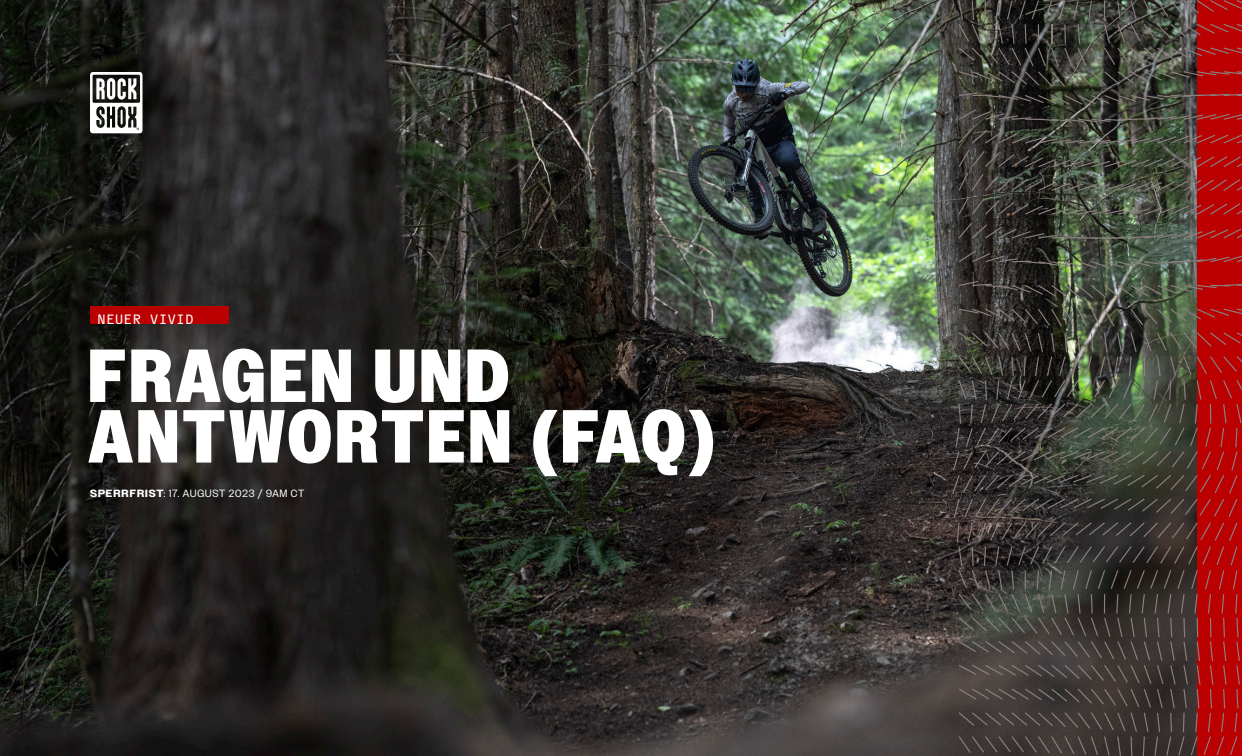
<style>
.page{position:relative;width:1242px;height:756px;background:#fff}
.page>*{position:absolute;margin:0;border:0;box-sizing:border-box;transform-origin:0 0}
.Product_Page_Header{font:900 74.85px/60.6px "Owners Narrow";letter-spacing:.05em;color:#fff}
.t1{font:13.5px "General Grotesque Mono";letter-spacing:.05em;color:#fff}
.Body{font:10.5px "Owners";letter-spacing:.085em;color:#fff}
.s1{font-weight:700}
</style>
<div class="page">
<img style="left:0;top:0;width:1197px;height:756px">
<svg style="left:90px;top:72px;width:53px;height:61px"></svg>
<div style="left:1197px;top:0;width:45px;height:756px;background:#ba0000"></div>
<svg style="left:958px;top:0;width:284px;height:122px;background:#523933"></svg>
<svg style="left:959px;top:128px;width:283px;height:16px;background:#574038"></svg>
<svg style="left:959px;top:150px;width:283px;height:17px;background:#533c33"></svg>
<svg style="left:959px;top:173px;width:283px;height:18px;background:#573f37"></svg>
<svg style="left:959px;top:197px;width:283px;height:18px;background:#584038"></svg>
<svg style="left:1105px;top:229px;width:137px;height:10px"></svg>
<hr style="left:1091px;top:237px;width:20px;height:2px;background:#8c7f80">
<hr style="left:1078px;top:237px;width:20px;height:2px;background:#8c7f80">
<svg style="left:959px;top:223px;width:125px;height:16px;background:#393a33"></svg>
<img style="left:959px;top:251px;width:283px;height:17px">
<svg style="left:959px;top:281px;width:283px;height:17px;background:#574037"></svg>
<svg style="left:952px;top:309px;width:290px;height:447px;background:#513531"></svg>
<div style="left:90px;top:306px;width:139px;height:18px;background:#ba0000"></div>
<p class="t1" style="left:98px;top:310px;width:97px">NEUER VIVID</p>
<p class="Product_Page_Header" style="left:88px;top:346px;width:627px">FRAGEN UND<br>ANTWORTEN (FAQ)</p>
<p class="Body" style="left:90px;top:487px;width:216px"><span class="s1">SPERRFRIST</span>: 17. AUGUST 2023 / 9AM CT</p>
</div>
